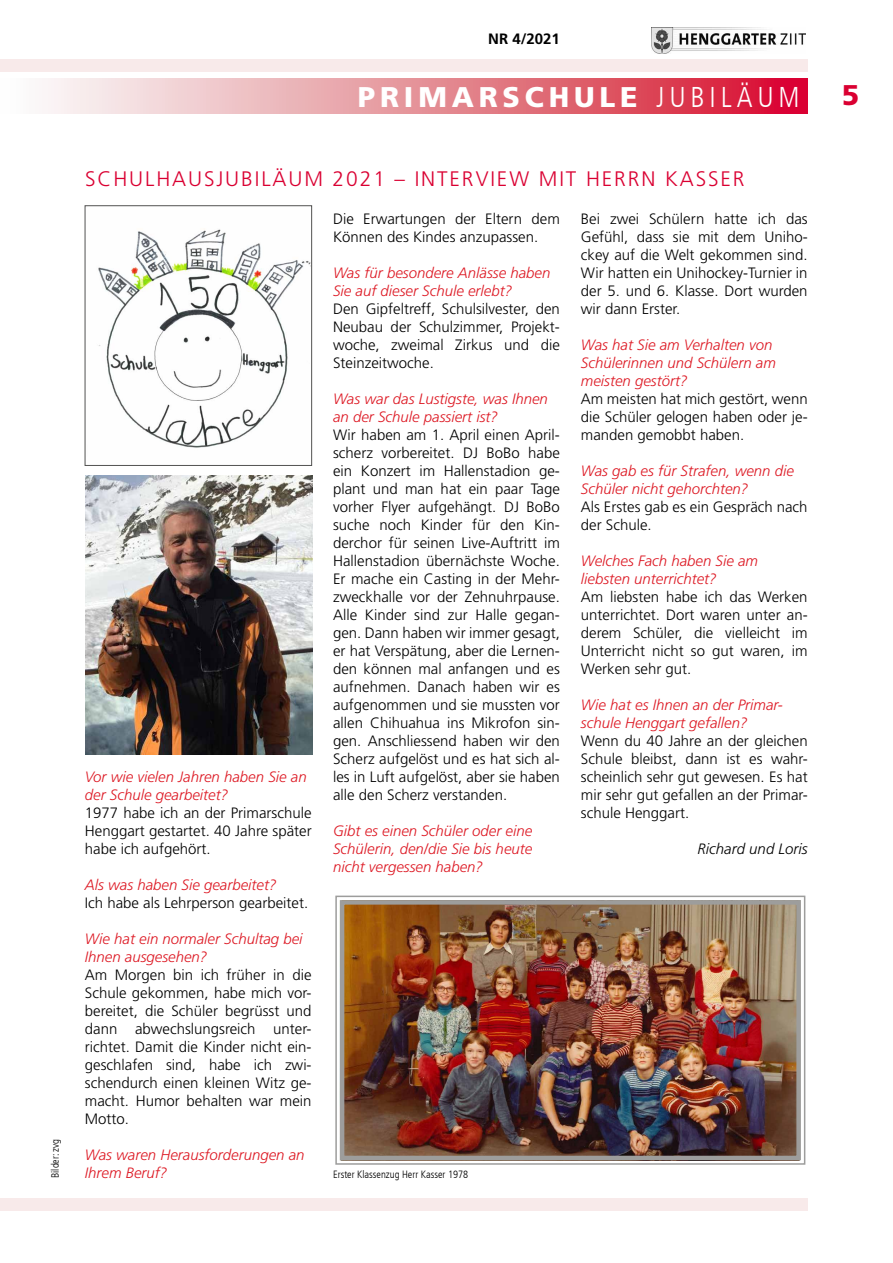
<style>
.page{position:relative;width:893px;height:1263px;background:#fff}
.page>*{position:absolute;margin:0;border:0;box-sizing:border-box;transform-origin:0 0}
.t1{font:900 28.5px "Frutiger LT Std";letter-spacing:.17em;color:#fff}
.t2{font:900 28.5px "Frutiger LT Std";color:#da0032}
.t3{font:300 21px "Frutiger LT Std";letter-spacing:.09em;color:#da0032}
.t4{font:300 15px/18px "Frutiger LT Std";color:#000;text-align:justify}
.t5{font:italic 300 15px/18px "Frutiger LT Std";color:#dd1924}
.t6{font:italic 300 15px "Frutiger LT Std";color:#000}
.t7{font:700 15px "Frutiger LT Std";color:#000}
.t8{font:300 condensed 10.5px "Frutiger LT";color:#000}
.s1{font-family:"Frutiger LT";font-weight:300;font-stretch:condensed}
</style>
<div class="page">
<svg style="left:48px;top:78px;width:760px;height:35px;background:#e58793"></svg>
<div style="left:0;top:60px;width:808px;height:12px;background:#f8eaea"></div>
<img style="left:652px;top:28px;width:154px;height:25px">
<div style="left:0;top:1198px;width:808px;height:13px;background:#f8eaea"></div>
<img style="left:98px;top:229px;width:212px;height:219px">
<div style="left:85px;top:206px;width:227px;height:260px;border:1px solid #525251"></div>
<img style="left:85px;top:476px;width:227px;height:279px">
<img style="left:335px;top:895px;width:471px;height:270px">
<div style="left:340px;top:900px;width:461px;height:260px;border:4px solid #9d9d9c"></div>
<p class="t7" style="left:488px;top:30px;width:73px">NR 4/2021</p>
<h1 class="t1" style="left:358px;top:80px;width:443px">PRIMARSCHULE <span class="s1">JUBILÄUM</span></h1>
<p class="t8" style="left:49px;top:1178px;width:41px;rotate:-90deg">Bilder: zvg</p>
<h2 class="t3" style="left:85px;top:167px;width:661px">SCHULHAUSJUBILÄUM 2021 – INTERVIEW MIT HERRN KASSER</h2>
<p class="t5" style="left:85px;top:768px;width:223px">Vor wie vielen Jahren haben Sie an der Schule gearbeitet?</p>
<p class="t4" style="left:85px;top:804px;width:228px">1977 habe ich an der Primarschule Henggart gestartet. 40 Jahre später habe ich aufgehört.</p>
<p class="t5" style="left:85px;top:876px;width:193px">Als was haben Sie gearbeitet?</p>
<p class="t4" style="left:85px;top:894px;width:225px">Ich habe als Lehrperson gearbeitet.</p>
<p class="t5" style="left:85px;top:930px;width:219px">Wie hat ein normaler Schultag bei<br>Ihnen ausgesehen?</p>
<p class="t4" style="left:85px;top:966px;width:228px">Am Morgen bin ich früher in die Schule gekommen, habe mich vor&shy;bereitet, die Schüler begrüsst und dann abwechslungsreich unter&shy;richtet. Damit die Kinder nicht ein&shy;geschlafen sind, habe ich zwi&shy;schendurch einen kleinen Witz ge&shy;macht. Humor behalten war mein Motto.</p>
<p class="t5" style="left:85px;top:1146px;width:221px">Was waren Herausforderungen an<br>Ihrem Beruf?</p>
<p class="t4" style="left:333px;top:210px;width:228px">Die Erwartungen der Eltern dem<br>Können des Kindes anzupassen.</p>
<p class="t5" style="left:333px;top:264px;width:219px">Was für besondere Anlässe haben<br>Sie auf dieser Schule erlebt?</p>
<p class="t4" style="left:333px;top:300px;width:228px">Den Gipfeltreff, Schulsilvester, den Neubau der Schulzimmer, Projekt&shy;woche, zweimal Zirkus und die Steinzeitwoche.</p>
<p class="t5" style="left:333px;top:390px;width:216px">Was war das Lustigste, was Ihnen an der Schule passiert ist?</p>
<p class="t4" style="left:333px;top:426px;width:228px">Wir haben am 1. April einen April&shy;scherz vorbereitet. DJ BoBo habe ein Konzert im Hallenstadion ge&shy;plant und man hat ein paar Tage vorher Flyer aufgehängt. DJ BoBo suche noch Kinder für den Kin&shy;derchor für seinen Live-Auftritt im Hallenstadion übernächste Woche.<br>Er mache ein Casting in der Mehr&shy;zweckhalle vor der Zehnuhrpause.<br>Alle Kinder sind zur Halle gegan&shy;gen. Dann haben wir immer gesagt, er hat Verspätung, aber die Lernen&shy;den können mal anfangen und es aufnehmen. Danach haben wir es aufgenommen und sie mussten vor allen Chihuahua ins Mikrofon sin&shy;gen. Anschliessend haben wir den Scherz aufgelöst und es hat sich al&shy;les in Luft aufgelöst, aber sie haben alle den Scherz verstanden.</p>
<p class="t5" style="left:333px;top:822px;width:201px;text-align:justify">Gibt es einen Schüler oder eine Schülerin, den/die Sie bis heute nicht vergessen haben?</p>
<p class="t4" style="left:581px;top:210px;width:228px">Bei zwei Schülern hatte ich das Gefühl, dass sie mit dem Uniho&shy;ckey auf die Welt gekommen sind.<br>Wir hatten ein Unihockey-Turnier in der 5. und 6. Klasse. Dort wurden wir dann Erster.</p>
<p class="t5" style="left:581px;top:336px;width:197px">Was hat Sie am Verhalten von<br>Schülerinnen und Schülern am meisten gestört?</p>
<p class="t4" style="left:581px;top:390px;width:228px">Am meisten hat mich gestört, wenn die Schüler gelogen haben oder je&shy;manden gemobbt haben.</p>
<p class="t5" style="left:581px;top:462px;width:215px">Was gab es für Strafen, wenn die<br>Schüler nicht gehorchten?</p>
<p class="t4" style="left:581px;top:498px;width:228px">Als Erstes gab es ein Gespräch nach der Schule.</p>
<p class="t5" style="left:581px;top:552px;width:179px">Welches Fach haben Sie am liebsten unterrichtet?</p>
<p class="t4" style="left:581px;top:588px;width:228px">Am liebsten habe ich das Werken unterrichtet. Dort waren unter an&shy;derem Schüler, die vielleicht im Unterricht nicht so gut waren, im Werken sehr gut.</p>
<p class="t5" style="left:581px;top:696px;width:203px">Wie hat es Ihnen an der Primar&shy;schule Henggart gefallen?</p>
<p class="t4" style="left:581px;top:732px;width:228px">Wenn du 40 Jahre an der gleichen Schule bleibst, dann ist es wahr&shy;scheinlich sehr gut gewesen. Es hat mir sehr gut gefallen an der Primar&shy;schule Henggart.</p>
<p class="t6" style="left:698px;top:840px;width:112px">Richard und Loris</p>
<p class="t8" style="left:333px;top:1168px;width:137px">Erster Klassenzug Herr Kasser 1978</p>
<h1 class="t2" style="left:842px;top:78px;width:19px">5</h1>
</div>
